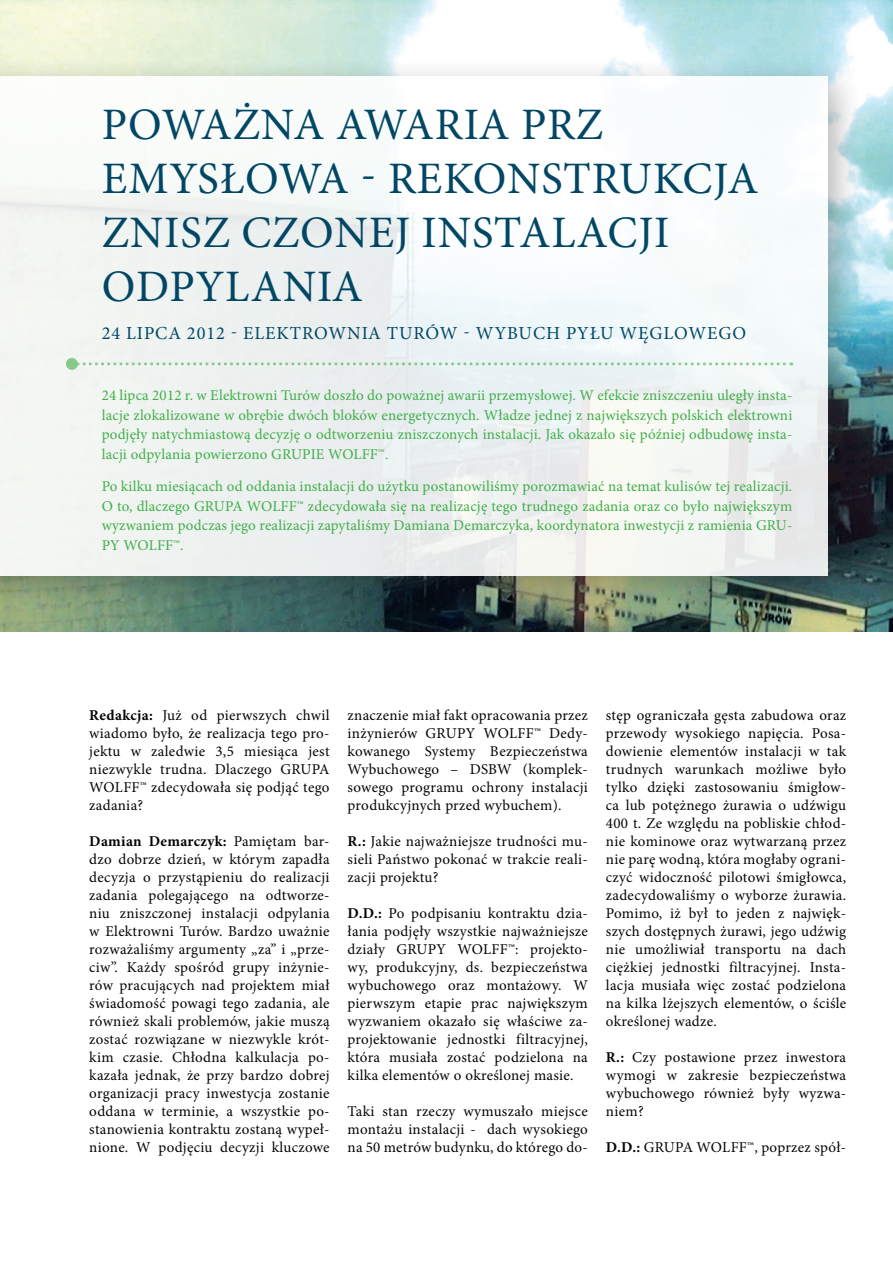
<style>
.page{position:relative;width:893px;height:1263px;background:#fff}
.page>*{position:absolute;margin:0;border:0;box-sizing:border-box;transform-origin:0 0}
.t1{font:45px/54px "Minion Pro";letter-spacing:.02em;color:#014765}
.t2{font:18.3px "Minion Pro";letter-spacing:.05em;color:#014765}
.t3{font:15px/18px "Minion Pro";letter-spacing:.02em;color:#040503;text-align:justify}
.t4{font:15px/19.8px "Minion Pro";letter-spacing:.01em;color:#40ae49;text-align:justify}
.s1{font-weight:700}
</style>
<div class="page">
<img style="left:0;top:0;width:893px;height:631px">
<div style="left:0;top:57px;width:864px;height:555px;background:#231f20;opacity:.35"></div>
<div style="left:0;top:76px;width:827px;height:499px;background:#f3f6f3"></div>
<svg style="left:78px;top:362px;width:714px;height:3px"></svg>
<svg style="left:66px;top:358px;width:12px;height:12px"></svg>
<p class="t1" style="left:102px;top:98px;width:658px">POWAŻNA AWARIA PRZ<br>EMYSŁOWA - REKONSTRUKCJA<br>ZNISZ CZONEJ INSTALACJI<br>ODPYLANIA</p>
<p class="t2" style="left:102px;top:321px;width:646px">24 LIPCA 2012 - ELEKTROWNIA TURÓW - WYBUCH PYŁU WĘGLOWEGO</p>
<p class="t4" style="left:102px;top:385px;width:692px">24 lipca 2012 r. w Elektrowni Turów doszło do poważnej awarii przemysłowej. W efekcie zniszczeniu uległy insta&shy;lacje zlokalizowane w obrębie dwóch bloków energetycznych. Władze jednej z największych polskich elektrowni podjęły natychmiastową decyzję o odtworzeniu zniszczonych instalacji. Jak okazało się później odbudowę insta&shy;lacji odpylania powierzono GRUPIE WOLFF™.</p>
<p class="t4" style="left:102px;top:476px;width:692px">Po kilku miesiącach od oddania instalacji do użytku postanowiliśmy porozmawiać na temat kulisów tej realizacji.<br>O to, dlaczego GRUPA WOLFF™ zdecydowała się na realizację tego trudnego zadania oraz co było największym wyzwaniem podczas jego realizacji zapytaliśmy Damiana Demarczyka, koordynatora inwestycji z ramienia GRU-PY WOLFF™.</p>
<p class="t3" style="left:89px;top:706px;width:242px"><span class="s1">Redakcja:</span> Już od pierwszych chwil wiadomo było, że realizacja tego pro&shy;jektu w zaledwie 3,5 miesiąca jest niezwykle trudna. Dlaczego GRUPA WOLFF™ zdecydowała się podjąć tego zadania?</p>
<p class="t3" style="left:89px;top:832px;width:242px"><span class="s1">Damian Demarczyk:</span> Pamiętam bar&shy;dzo dobrze dzień, w którym zapadła decyzja o przystąpieniu do realizacji zadania polegającego na odtworze&shy;niu zniszczonej instalacji odpylania w Elektrowni Turów. Bardzo uważnie rozważaliśmy argumenty „za” i „prze&shy;ciw”. Każdy spośród grupy inżynie&shy;rów pracujących nad projektem miał świadomość powagi tego zadania, ale również skali problemów, jakie muszą zostać rozwiązane w niezwykle krót&shy;kim czasie. Chłodna kalkulacja po&shy;kazała jednak, że przy bardzo dobrej organizacji pracy inwestycja zostanie oddana w terminie, a wszystkie po&shy;stanowienia kontraktu zostaną wypeł&shy;nione. W podjęciu decyzji kluczowe</p>
<p class="t3" style="left:348px;top:706px;width:242px">znaczenie miał fakt opracowania przez inżynierów GRUPY WOLFF™ Dedy&shy;kowanego Systemy Bezpieczeństwa Wybuchowego – DSBW (komplek&shy;sowego programu ochrony instalacji produkcyjnych przed wybuchem).</p>
<p class="t3" style="left:348px;top:832px;width:242px"><span class="s1">R.:</span> Jakie najważniejsze trudności mu&shy;sieli Państwo pokonać w trakcie reali&shy;zacji projektu?</p>
<p class="t3" style="left:348px;top:904px;width:242px"><span class="s1">D.D.:</span> Po podpisaniu kontraktu dzia&shy;łania podjęły wszystkie najważniejsze działy GRUPY WOLFF™: projekto&shy;wy, produkcyjny, ds. bezpieczeństwa wybuchowego oraz montażowy. W pierwszym etapie prac największym wyzwaniem okazało się właściwe za&shy;projektowanie jednostki filtracyjnej, która musiała zostać podzielona na kilka elementów o określonej masie.</p>
<p class="t3" style="left:348px;top:1102px;width:242px">Taki stan rzeczy wymuszało miejsce montażu instalacji - dach wysokiego na 50 metrów budynku, do którego do-</p>
<p class="t3" style="left:606px;top:706px;width:242px">stęp ograniczała gęsta zabudowa oraz przewody wysokiego napięcia. Posa&shy;dowienie elementów instalacji w tak trudnych warunkach możliwe było tylko dzięki zastosowaniu śmigłow&shy;ca lub potężnego żurawia o udźwigu 400 t. Ze względu na pobliskie chłod&shy;nie kominowe oraz wytwarzaną przez nie parę wodną, która mogłaby ograni&shy;czyć widoczność pilotowi śmigłowca, zadecydowaliśmy o wyborze żurawia.<br>Pomimo, iż był to jeden z najwięk&shy;szych dostępnych żurawi, jego udźwig nie umożliwiał transportu na dach ciężkiej jednostki filtracyjnej. Insta&shy;lacja musiała więc zostać podzielona na kilka lżejszych elementów, o ściśle określonej wadze.</p>
<p class="t3" style="left:606px;top:1048px;width:242px"><span class="s1">R.:</span> Czy postawione przez inwestora wymogi w zakresie bezpieczeństwa wybuchowego również były wyzwa&shy;niem?</p>
<p class="t3" style="left:606px;top:1138px;width:242px"><span class="s1">D.D.:</span> GRUPA WOLFF™, poprzez spół-</p>
</div>
